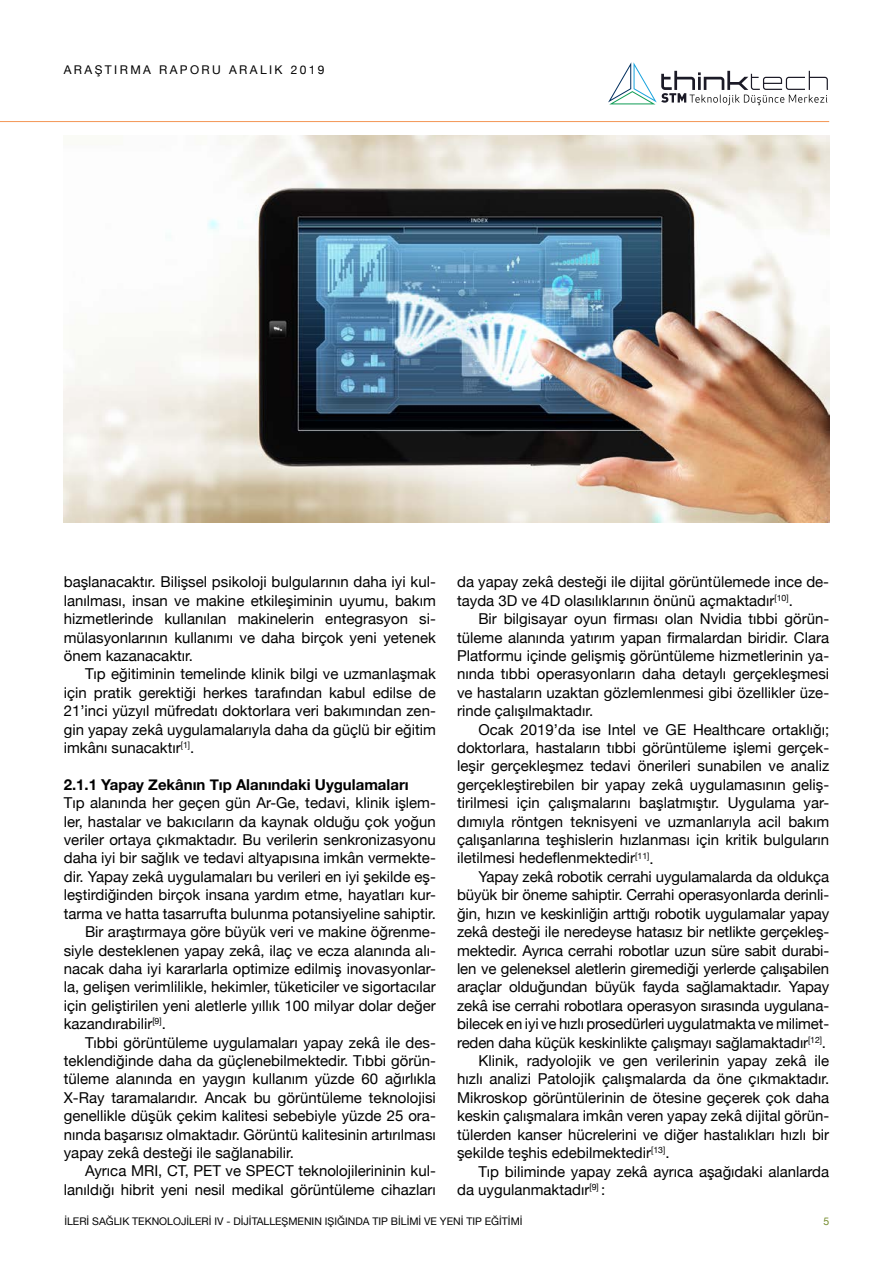
<style>
.page{position:relative;width:893px;height:1263px;background:#fff}
.page>*{position:absolute;margin:0;border:0;box-sizing:border-box;transform-origin:0 0}
.t1{font:15px/18.5px "Helvetica Neue";color:#000;text-align:justify}
.t2{font:700 15px "Helvetica Neue";color:#000}
.t3{font:12px "Helvetica Neue";letter-spacing:.2em;color:#000}
.t4{font:10.5px "Helvetica Neue";color:#000}
.t5{font:10.5px "Helvetica Neue";color:#768d2e}
</style>
<div class="page">
<hr style="left:0;top:121px;width:829px;height:1px;background:#f49655">
<svg style="left:608px;top:62px;width:220px;height:43px"></svg>
<img style="left:64px;top:135px;width:765px;height:387px">
<p class="t3" style="left:64px;top:61px;width:262px">ARAŞTIRMA RAPORU ARALIK 2019</p>
<p class="t1" style="left:64px;top:574px;width:374px">başlanacaktır. Bilişsel psikoloji bulgularının daha iyi kul&shy;lanılması, insan ve makine etkileşiminin uyumu, bakım hizmetlerinde kullanılan makinelerin entegrasyon si&shy;mülasyonlarının kullanımı ve daha birçok yeni yetenek önem kazanacaktır.</p>
<p class="t1" style="left:64px;top:666px;width:374px;text-indent:21px">Tıp eğitiminin temelinde klinik bilgi ve uzmanlaşmak için pratik gerektiği herkes tarafından kabul edilse de 21’inci yüzyıl müfredatı doktorlara veri bakımından zen&shy;gin yapay zekâ uygulamalarıyla daha da güçlü bir eğitim imkânı sunacaktır<sup>[1]</sup>.</p>
<p class="t2" style="left:64px;top:773px;width:346px">2.1.1 Yapay Zekânın Tıp Alanındaki Uygulamaları</p>
<p class="t1" style="left:64px;top:794px;width:374px">Tıp alanında her geçen gün Ar-Ge, tedavi, klinik işlem-</p>
<p class="t1" style="left:64px;top:813px;width:374px">ler, hastalar ve bakıcıların da kaynak olduğu çok yoğun</p>
<p class="t1" style="left:64px;top:831px;width:374px">veriler ortaya çıkmaktadır. Bu verilerin senkronizasyonu</p>
<p class="t1" style="left:64px;top:850px;width:374px">daha iyi bir sağlık ve tedavi altyapısına imkân vermekte-</p>
<p class="t1" style="left:64px;top:868px;width:374px">dir. Yapay zekâ uygulamaları bu verileri en iyi şekilde eş-</p>
<p class="t1" style="left:64px;top:886px;width:374px">leştirdiğinden birçok insana yardım etme, hayatları kur-</p>
<p class="t1" style="left:64px;top:905px;width:374px">tarma ve hatta tasarrufta bulunma potansiyeline sahiptir.</p>
<p class="t1" style="left:85px;top:923px;width:352px">Bir araştırmaya göre büyük veri ve makine öğrenme-</p>
<p class="t1" style="left:64px;top:942px;width:374px">siyle desteklenen yapay zekâ, ilaç ve ecza alanında alı-</p>
<p class="t1" style="left:64px;top:960px;width:374px">nacak daha iyi kararlarla optimize edilmiş inovasyonlar-</p>
<p class="t1" style="left:64px;top:979px;width:374px">la, gelişen verimlilikle, hekimler, tüketiciler ve sigortacılar</p>
<p class="t1" style="left:64px;top:997px;width:374px">için geliştirilen yeni aletlerle yıllık 100 milyar dolar değer</p>
<p class="t1" style="left:64px;top:1015px;width:104px">kazandırabilir<sup>[9]</sup>.</p>
<p class="t1" style="left:85px;top:1034px;width:352px">Tıbbi görüntüleme uygulamaları yapay zekâ ile des-</p>
<p class="t1" style="left:64px;top:1052px;width:374px">teklendiğinde daha da güçlenebilmektedir. Tıbbi görün-</p>
<p class="t1" style="left:64px;top:1071px;width:374px">tüleme alanında en yaygın kullanım yüzde 60 ağırlıkla</p>
<p class="t1" style="left:64px;top:1089px;width:374px">X-Ray taramalarıdır. Ancak bu görüntüleme teknolojisi</p>
<p class="t1" style="left:64px;top:1107px;width:374px">genellikle düşük çekim kalitesi sebebiyle yüzde 25 ora-</p>
<p class="t1" style="left:64px;top:1126px;width:374px">nında başarısız olmaktadır. Görüntü kalitesinin artırılması</p>
<p class="t1" style="left:64px;top:1144px;width:232px">yapay zekâ desteği ile sağlanabilir.</p>
<p class="t1" style="left:85px;top:1163px;width:352px">Ayrıca MRI, CT, PET ve SPECT teknolojilerininin kul-</p>
<p class="t1" style="left:64px;top:1181px;width:374px">lanıldığı hibrit yeni nesil medikal görüntüleme cihazları</p>
<p class="t1" style="left:457px;top:573px;width:374px">da yapay zekâ desteği ile dijital görüntülemede ince de&shy;tayda 3D ve 4D olasılıklarının önünü açmaktadır<sup>[10]</sup>.</p>
<p class="t1" style="left:457px;top:610px;width:374px;text-indent:21px">Bir bilgisayar oyun firması olan Nvidia tıbbi görün&shy;tüleme alanında yatırım yapan firmalardan biridir. Clara Platformu içinde gelişmiş görüntüleme hizmetlerinin ya&shy;nında tıbbi operasyonların daha detaylı gerçekleşmesi ve hastaların uzaktan gözlemlenmesi gibi özellikler üze&shy;rinde çalışılmaktadır.</p>
<p class="t1" style="left:457px;top:721px;width:374px;text-indent:21px">Ocak 2019’da ise Intel ve GE Healthcare ortaklığı; doktorlara, hastaların tıbbi görüntüleme işlemi gerçek&shy;leşir gerçekleşmez tedavi önerileri sunabilen ve analiz gerçekleştirebilen bir yapay zekâ uygulamasının geliş&shy;tirilmesi için çalışmalarını başlatmıştır. Uygulama yar&shy;dımıyla röntgen teknisyeni ve uzmanlarıyla acil bakım çalışanlarına teşhislerin hızlanması için kritik bulguların iletilmesi hedeflenmektedir<sup>[11]</sup>.</p>
<p class="t1" style="left:478px;top:868px;width:352px">Yapay zekâ robotik cerrahi uygulamalarda da oldukça</p>
<p class="t1" style="left:457px;top:887px;width:374px">büyük bir öneme sahiptir. Cerrahi operasyonlarda derinli-</p>
<p class="t1" style="left:457px;top:905px;width:374px">ğin, hızın ve keskinliğin arttığı robotik uygulamalar yapay</p>
<p class="t1" style="left:457px;top:923px;width:374px">zekâ desteği ile neredeyse hatasız bir netlikte gerçekleş-</p>
<p class="t1" style="left:457px;top:942px;width:374px">mektedir. Ayrıca cerrahi robotlar uzun süre sabit durabi-</p>
<p class="t1" style="left:457px;top:960px;width:374px">len ve geleneksel aletlerin giremediği yerlerde çalışabilen</p>
<p class="t1" style="left:457px;top:979px;width:374px">araçlar olduğundan büyük fayda sağlamaktadır. Yapay</p>
<p class="t1" style="left:457px;top:997px;width:374px">zekâ ise cerrahi robotlara operasyon sırasında uygulana-</p>
<p class="t1" style="left:457px;top:1015px;width:374px">bilecek en iyi ve hızlı prosedürleri uygulatmakta ve milimet-</p>
<p class="t1" style="left:457px;top:1034px;width:370px">reden daha küçük keskinlikte çalışmayı sağlamaktadır<sup>[12]</sup>.</p>
<p class="t1" style="left:478px;top:1052px;width:352px">Klinik, radyolojik ve gen verilerinin yapay zekâ ile</p>
<p class="t1" style="left:457px;top:1071px;width:374px">hızlı analizi Patolojik çalışmalarda da öne çıkmaktadır.</p>
<p class="t1" style="left:457px;top:1089px;width:374px">Mikroskop görüntülerinin de ötesine geçerek çok daha</p>
<p class="t1" style="left:457px;top:1107px;width:374px">keskin çalışmalara imkân veren yapay zekâ dijital görün-</p>
<p class="t1" style="left:457px;top:1126px;width:374px">tülerden kanser hücrelerini ve diğer hastalıkları hızlı bir</p>
<p class="t1" style="left:457px;top:1144px;width:214px">şekilde teşhis edebilmektedir<sup>[13]</sup>.</p>
<p class="t1" style="left:478px;top:1163px;width:352px">Tıp biliminde yapay zekâ ayrıca aşağıdaki alanlarda</p>
<p class="t1" style="left:457px;top:1181px;width:150px">da uygulanmaktadır<sup>[9]</sup> :</p>
<p class="t4" style="left:64px;top:1214px;width:460px">İLERİ SAĞLIK TEKNOLOJİLERİ IV - DİJİTALLEŞMENIN IŞIĞINDA TIP BİLİMİ VE YENİ TIP EĞİTİMİ</p>
<p class="t5" style="left:823px;top:1214px;width:7px">5</p>
</div>
